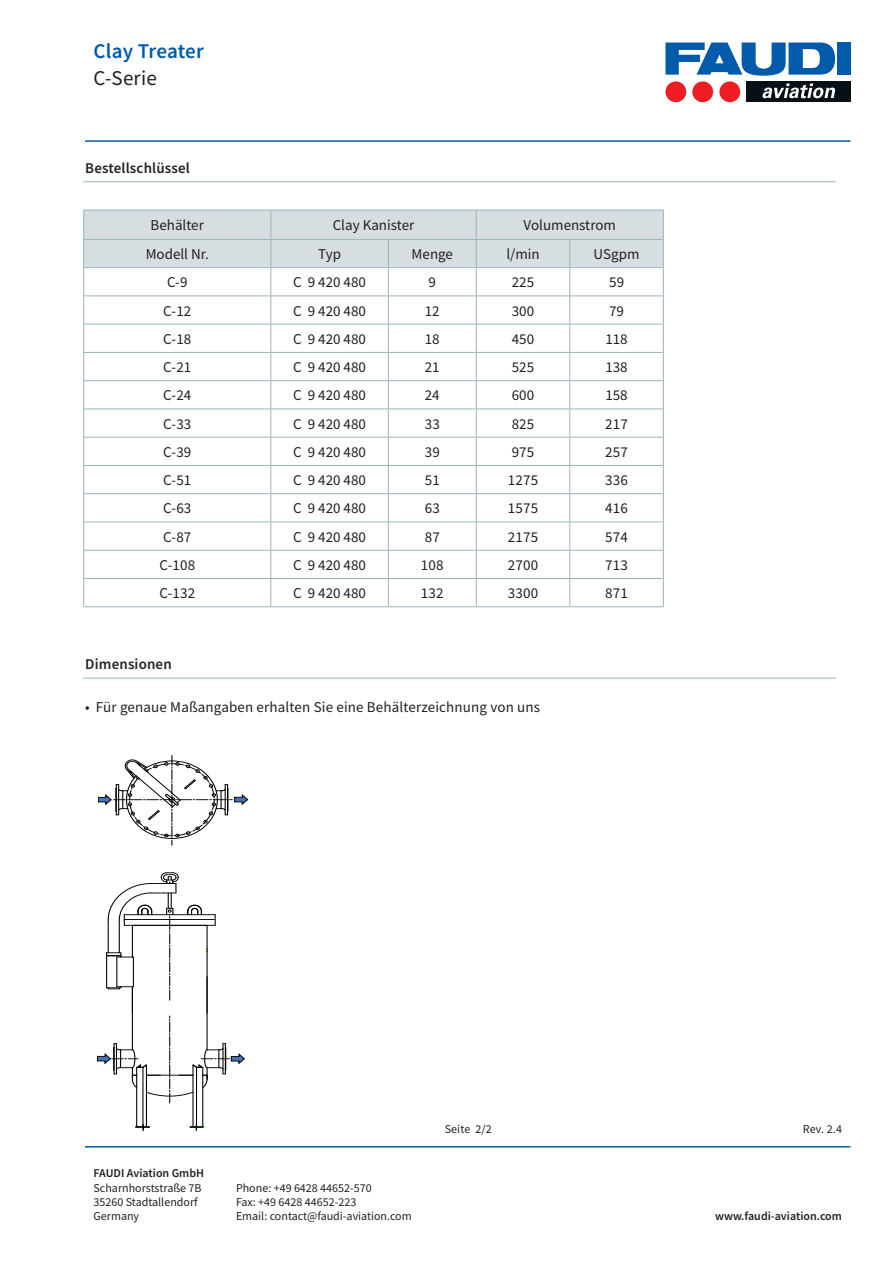
<style>
.page{position:relative;width:893px;height:1263px;background:#fff}
.page>*{position:absolute;margin:0;border:0;box-sizing:border-box;transform-origin:0 0}
.t1{font:600 21px "Source Sans Pro";color:#015aaa}
.t2{font:21px "Source Sans Pro";letter-spacing:.01em;color:#231f20}
.Tabelle_Text_Mitte{font:15px "Source Sans Pro";color:#231f20}
.Features_Headline{font:600 15px "Source Sans Pro";letter-spacing:.01em;color:#231f20}
.t3{font:12px/14.4px "Source Sans Pro";color:#231f20}
.t4{font:600 12px "Source Sans Pro";color:#231f20}
</style>
<div class="page">
<hr style="left:85px;top:1146px;width:765px;height:1px;background:#015aaa">
<hr style="left:85px;top:140px;width:765px;height:2px;background:#015aaa">
<div style="left:719px;top:81px;width:21px;height:21px;background:#ee1d23;border-radius:50%"></div>
<div style="left:837px;top:43px;width:13px;height:32px;background:#015aaa"></div>
<svg style="left:665px;top:43px;width:170px;height:33px"></svg>
<div style="left:692px;top:81px;width:21px;height:21px;background:#ee1d23;border-radius:50%"></div>
<div style="left:665px;top:81px;width:21px;height:21px;background:#ee1d23;border-radius:50%"></div>
<div style="left:746px;top:81px;width:104px;height:21px;background:#071017"></div>
<svg style="left:762px;top:83px;width:73px;height:15px"></svg>
<hr style="left:146px;top:1065px;width:1px;height:61px;background:#000">
<hr style="left:136px;top:1067px;width:1px;height:59px;background:#000">
<hr style="left:143px;top:1067px;width:1px;height:59px;background:#000">
<hr style="left:193px;top:1065px;width:1px;height:61px;background:#000">
<hr style="left:196px;top:1067px;width:1px;height:59px;background:#000">
<hr style="left:203px;top:1067px;width:1px;height:59px;background:#000">
<svg style="left:136px;top:1124px;width:14px;height:7px"></svg>
<svg style="left:190px;top:1124px;width:14px;height:7px"></svg>
<svg style="left:97px;top:872px;width:148px;height:231px"></svg>
<svg style="left:98px;top:755px;width:150px;height:90px"></svg>
<hr style="left:83px;top:606px;width:188px;height:1px;background:#9bb4bd">
<hr style="left:271px;top:606px;width:117px;height:1px;background:#9bb4bd">
<hr style="left:388px;top:606px;width:88px;height:1px;background:#9bb4bd">
<hr style="left:476px;top:606px;width:94px;height:1px;background:#9bb4bd">
<hr style="left:570px;top:606px;width:94px;height:1px;background:#9bb4bd">
<svg style="left:83px;top:210px;width:581px;height:396px"></svg>
<hr style="left:83px;top:296px;width:188px;height:1px;background:#9bb4bd">
<hr style="left:271px;top:296px;width:117px;height:1px;background:#9bb4bd">
<hr style="left:388px;top:296px;width:88px;height:1px;background:#9bb4bd">
<hr style="left:476px;top:296px;width:94px;height:1px;background:#9bb4bd">
<hr style="left:570px;top:296px;width:94px;height:1px;background:#9bb4bd">
<hr style="left:83px;top:182px;width:753px;height:1px;background:#9bb4bd">
<hr style="left:83px;top:678px;width:753px;height:1px;background:#9bb4bd">
<h1 class="t1" style="left:94px;top:38px;width:112px">Clay Treater</h1>
<h1 class="t2" style="left:94px;top:65px;width:65px">C-Serie</h1>
<p class="Features_Headline" style="left:85px;top:158px;width:106px">Bestellschlüssel</p>
<p class="Tabelle_Text_Mitte" style="left:151px;top:216px;width:55px">Behälter</p>
<p class="Tabelle_Text_Mitte" style="left:333px;top:216px;width:83px">Clay Kanister</p>
<p class="Tabelle_Text_Mitte" style="left:524px;top:216px;width:94px">Volumenstrom</p>
<p class="Tabelle_Text_Mitte" style="left:146px;top:245px;width:65px">Modell Nr.</p>
<p class="Tabelle_Text_Mitte" style="left:318px;top:245px;width:24px">Typ</p>
<p class="Tabelle_Text_Mitte" style="left:412px;top:245px;width:43px">Menge</p>
<p class="Tabelle_Text_Mitte" style="left:506px;top:245px;width:35px">l/min</p>
<p class="Tabelle_Text_Mitte" style="left:594px;top:245px;width:47px">USgpm</p>
<p class="Tabelle_Text_Mitte" style="left:167px;top:273px;width:22px">C-9</p>
<p class="Tabelle_Text_Mitte" style="left:293px;top:273px;width:74px">C 9 420 480</p>
<p class="Tabelle_Text_Mitte" style="left:429px;top:273px;width:9px">9</p>
<p class="Tabelle_Text_Mitte" style="left:512px;top:273px;width:24px">225</p>
<p class="Tabelle_Text_Mitte" style="left:609px;top:273px;width:17px">59</p>
<p class="Tabelle_Text_Mitte" style="left:163px;top:301px;width:30px">C-12</p>
<p class="Tabelle_Text_Mitte" style="left:293px;top:301px;width:74px">C 9 420 480</p>
<p class="Tabelle_Text_Mitte" style="left:425px;top:301px;width:16px">12</p>
<p class="Tabelle_Text_Mitte" style="left:512px;top:301px;width:24px">300</p>
<p class="Tabelle_Text_Mitte" style="left:609px;top:301px;width:16px">79</p>
<p class="Tabelle_Text_Mitte" style="left:163px;top:329px;width:30px">C-18</p>
<p class="Tabelle_Text_Mitte" style="left:293px;top:329px;width:74px">C 9 420 480</p>
<p class="Tabelle_Text_Mitte" style="left:425px;top:329px;width:16px">18</p>
<p class="Tabelle_Text_Mitte" style="left:512px;top:329px;width:24px">450</p>
<p class="Tabelle_Text_Mitte" style="left:605px;top:329px;width:24px">118</p>
<p class="Tabelle_Text_Mitte" style="left:163px;top:358px;width:30px">C-21</p>
<p class="Tabelle_Text_Mitte" style="left:293px;top:358px;width:74px">C 9 420 480</p>
<p class="Tabelle_Text_Mitte" style="left:425px;top:358px;width:16px">21</p>
<p class="Tabelle_Text_Mitte" style="left:512px;top:358px;width:24px">525</p>
<p class="Tabelle_Text_Mitte" style="left:605px;top:358px;width:24px">138</p>
<p class="Tabelle_Text_Mitte" style="left:163px;top:386px;width:30px">C-24</p>
<p class="Tabelle_Text_Mitte" style="left:293px;top:386px;width:74px">C 9 420 480</p>
<p class="Tabelle_Text_Mitte" style="left:425px;top:386px;width:16px">24</p>
<p class="Tabelle_Text_Mitte" style="left:512px;top:386px;width:24px">600</p>
<p class="Tabelle_Text_Mitte" style="left:605px;top:386px;width:24px">158</p>
<p class="Tabelle_Text_Mitte" style="left:163px;top:414px;width:30px">C-33</p>
<p class="Tabelle_Text_Mitte" style="left:293px;top:414px;width:74px">C 9 420 480</p>
<p class="Tabelle_Text_Mitte" style="left:425px;top:414px;width:17px">33</p>
<p class="Tabelle_Text_Mitte" style="left:512px;top:414px;width:24px">825</p>
<p class="Tabelle_Text_Mitte" style="left:605px;top:414px;width:24px">217</p>
<p class="Tabelle_Text_Mitte" style="left:163px;top:442px;width:30px">C-39</p>
<p class="Tabelle_Text_Mitte" style="left:293px;top:442px;width:74px">C 9 420 480</p>
<p class="Tabelle_Text_Mitte" style="left:425px;top:442px;width:17px">39</p>
<p class="Tabelle_Text_Mitte" style="left:512px;top:442px;width:24px">975</p>
<p class="Tabelle_Text_Mitte" style="left:605px;top:442px;width:24px">257</p>
<p class="Tabelle_Text_Mitte" style="left:163px;top:471px;width:30px">C-51</p>
<p class="Tabelle_Text_Mitte" style="left:293px;top:471px;width:74px">C 9 420 480</p>
<p class="Tabelle_Text_Mitte" style="left:425px;top:471px;width:17px">51</p>
<p class="Tabelle_Text_Mitte" style="left:508px;top:471px;width:32px">1275</p>
<p class="Tabelle_Text_Mitte" style="left:605px;top:471px;width:24px">336</p>
<p class="Tabelle_Text_Mitte" style="left:163px;top:499px;width:30px">C-63</p>
<p class="Tabelle_Text_Mitte" style="left:293px;top:499px;width:74px">C 9 420 480</p>
<p class="Tabelle_Text_Mitte" style="left:425px;top:499px;width:17px">63</p>
<p class="Tabelle_Text_Mitte" style="left:508px;top:499px;width:32px">1575</p>
<p class="Tabelle_Text_Mitte" style="left:605px;top:499px;width:24px">416</p>
<p class="Tabelle_Text_Mitte" style="left:163px;top:527px;width:30px">C-87</p>
<p class="Tabelle_Text_Mitte" style="left:293px;top:527px;width:74px">C 9 420 480</p>
<p class="Tabelle_Text_Mitte" style="left:425px;top:527px;width:17px">87</p>
<p class="Tabelle_Text_Mitte" style="left:508px;top:527px;width:32px">2175</p>
<p class="Tabelle_Text_Mitte" style="left:605px;top:527px;width:24px">574</p>
<p class="Tabelle_Text_Mitte" style="left:159px;top:555px;width:37px">C-108</p>
<p class="Tabelle_Text_Mitte" style="left:293px;top:555px;width:74px">C 9 420 480</p>
<p class="Tabelle_Text_Mitte" style="left:421px;top:555px;width:24px">108</p>
<p class="Tabelle_Text_Mitte" style="left:508px;top:555px;width:32px">2700</p>
<p class="Tabelle_Text_Mitte" style="left:605px;top:555px;width:24px">713</p>
<p class="Tabelle_Text_Mitte" style="left:159px;top:584px;width:37px">C-132</p>
<p class="Tabelle_Text_Mitte" style="left:293px;top:584px;width:74px">C 9 420 480</p>
<p class="Tabelle_Text_Mitte" style="left:421px;top:584px;width:24px">132</p>
<p class="Tabelle_Text_Mitte" style="left:508px;top:584px;width:32px">3300</p>
<p class="Tabelle_Text_Mitte" style="left:605px;top:584px;width:24px">871</p>
<p class="Features_Headline" style="left:85px;top:654px;width:88px">Dimensionen</p>
<p class="Tabelle_Text_Mitte" style="left:85px;top:697px;width:456px">• Für genaue Maßangaben erhalten Sie eine Behälterzeichnung von uns</p>
<p class="t4" style="left:94px;top:1165px;width:112px">FAUDI Aviation GmbH</p>
<p class="t3" style="left:94px;top:1180px;width:110px">Scharnhorststraße 7B<br>35260 Stadtallendorf<br>Germany</p>
<p class="t3" style="left:236px;top:1180px;width:177px">Phone: +49 6428 44652-570<br>Fax: +49 6428 44652-223<br>Email: contact@faudi-aviation.com</p>
<p class="t3" style="left:445px;top:1122px;width:49px">Seite 2/2</p>
<p class="t3" style="left:803px;top:1122px;width:41px">Rev. 2.4</p>
<p class="t4" style="left:715px;top:1208px;width:128px">www.faudi-aviation.com</p>
</div>
